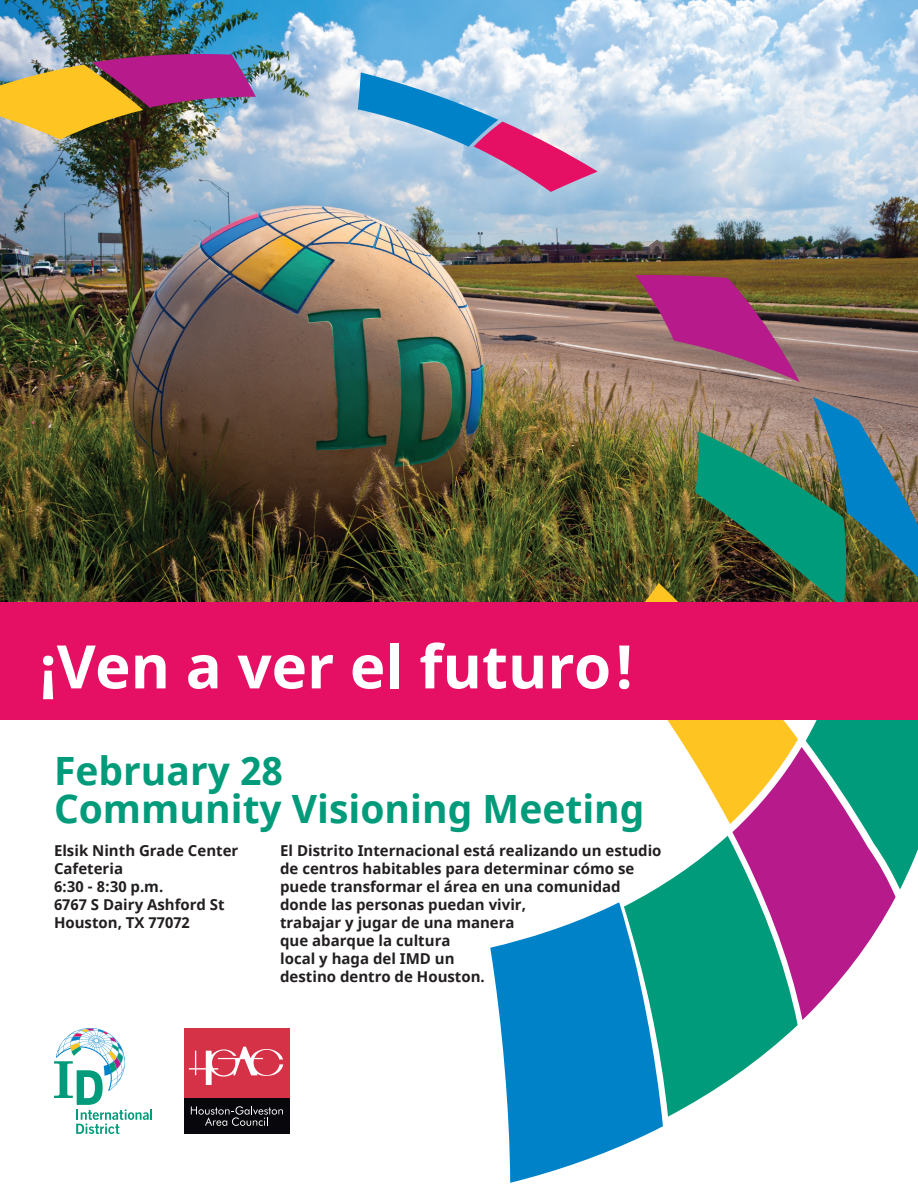
<style>
.page{position:relative;width:918px;height:1188px;background:#fff}
.page>*{position:absolute;margin:0;border:0;box-sizing:border-box;transform-origin:0 0}
.t1{font:700 60px "Noto Sans";color:#fff}
.t2{font:700 39px/37.5px "Noto Sans";color:#009b7a}
.t3{font:700 15px/18px "Noto Sans";color:#231f20}
</style>
<div class="page">
<img style="left:0;top:0;width:918px;height:602px">
<svg style="left:633px;top:836px;width:165px;height:281px;fill:#009b7a"></svg>
<svg style="left:609px;top:583px;width:189px;height:241px"></svg>
<svg style="left:635px;top:275px;width:165px;height:107px;background:#9f4c73"></svg>
<svg style="left:806px;top:719px;width:112px;height:170px;background:#17a083"></svg>
<svg style="left:732px;top:747px;width:164px;height:273px"></svg>
<img style="left:0;top:53px;width:256px;height:87px">
<svg style="left:358px;top:72px;width:240px;height:120px;background:#a6aed1"></svg>
<svg style="left:490px;top:902px;width:173px;height:281px;fill:#0082c8"></svg>
<img style="left:695px;top:397px;width:223px;height:205px">
<div style="left:184px;top:1028px;width:106px;height:106px;background:#d63247"></div>
<div style="left:184px;top:1099px;width:106px;height:35px;background:#08070b"></div>
<svg style="left:189px;top:1047px;width:94px;height:38px"></svg>
<svg style="left:191px;top:1106px;width:92px;height:20px"></svg>
<svg style="left:54px;top:1028px;width:98px;height:106px"></svg>
<div style="left:0;top:602px;width:918px;height:117px;background:#e50f63"></div>
<h1 class="t1" style="left:40px;top:624px;width:597px">¡Ven a ver el futuro!</h1>
<h2 class="t2" style="left:54px;top:753px;width:592px">February 28<br>Community Visioning Meeting</h2>
<p class="t3" style="left:280px;top:842px;width:383px">El Distrito Internacional está realizando un estudio de centros habitables para determinar cómo se puede transformar el área en una comunidad donde las personas puedan vivir,<br>trabajar y jugar de una manera<br>que abarque la cultura<br>local y haga del IMD un<br>destino dentro de Houston.</p>
<p class="t3" style="left:54px;top:842px;width:186px">Elsik Ninth Grade Center<br>Cafeteria<br>6:30 - 8:30 p.m.<br>6767 S Dairy Ashford St<br>Houston, TX 77072</p>
</div>
